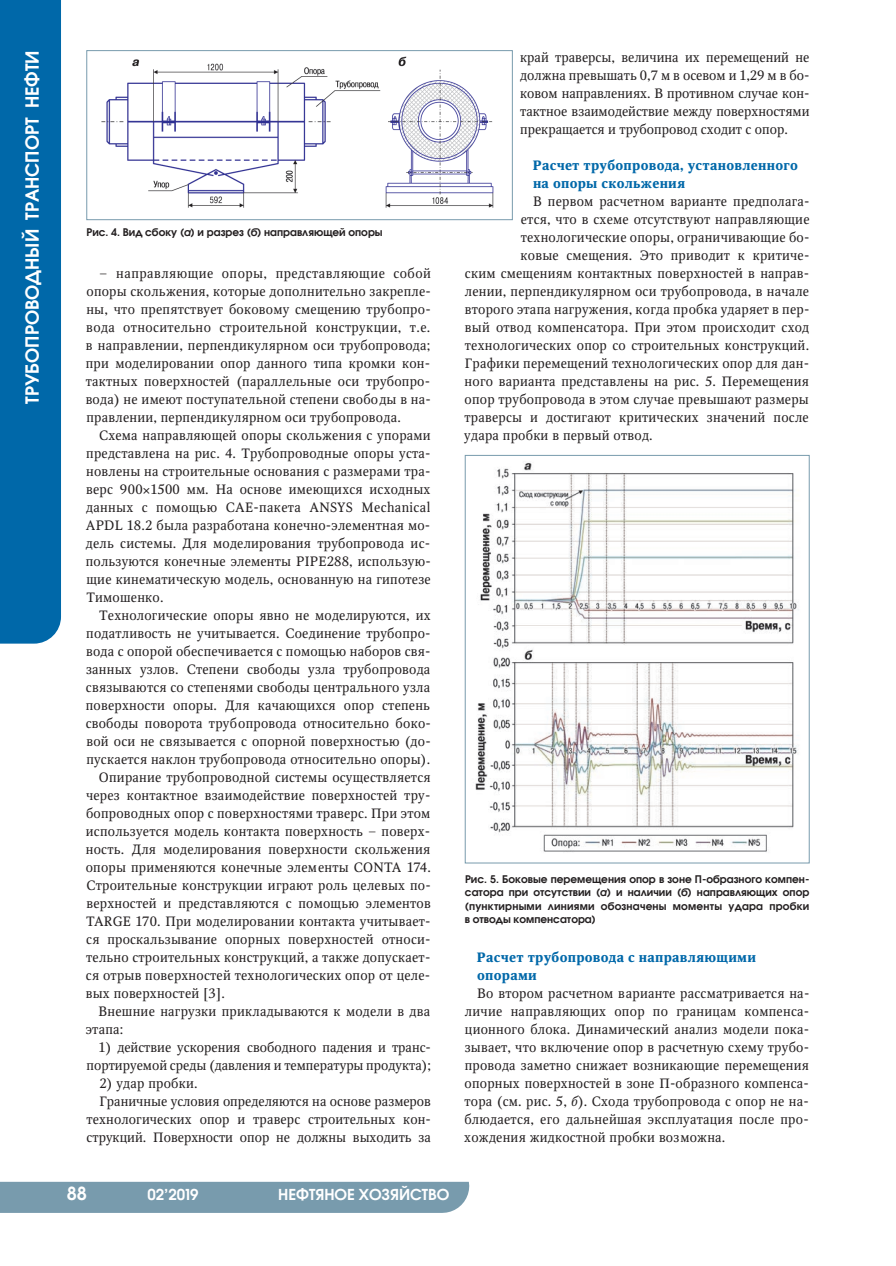
<style>
.page{position:relative;width:896px;height:1266px;background:#fff}
.page>*{position:absolute;margin:0;border:0;box-sizing:border-box;transform-origin:0 0}
.t1{font:18px "Avant Garde Gothic ITC Dm";color:#fff}
.t2{font:15px "Avant Garde Gothic ITC Dm";color:#fff}
.t3{font:13.5px/18px "Octava";letter-spacing:.015em;color:#231f20;text-align:justify}
.t4{font:700 13.5px/18px "Octava";letter-spacing:.02em;color:#0068a9}
.t5{font:10.5px/13.5px "Avant Garde Gothic ITC Dm";color:#231f20;text-align:justify}
.s1{font-family:"Avant Garde Gothic ITC Dm Obl"}
.s2{font-style:italic}
</style>
<div class="page">
<div style="left:0;top:1182px;width:469px;height:31px;background:#789bad"></div>
<img style="left:101px;top:56px;width:393px;height:152px">
<div style="left:87px;top:50px;width:426px;height:170px;border:1px solid #789bad"></div>
<img style="left:475px;top:462px;width:324px;height:390px">
<div style="left:465px;top:455px;width:344px;height:408px;border:1px solid #789bad"></div>
<div style="left:0;top:0;width:61px;height:644px;background:#0068a9"></div>
<h1 class="t1" style="left:26px;top:404px;width:355px;rotate:-90deg">ТРУБОПРОВОДНЫЙ ТРАНСПОРТ НЕФТИ</h1>
<p class="t5" style="left:87px;top:227px;width:298px">Рис. 4. Вид сбоку (<span class="s1">а</span>) и разрез (<span class="s1">б</span>) направляющей опоры</p>
<p class="t3" style="left:86px;top:266px;width:347px;text-indent:14px">– направляющие опоры, представляющие собой опоры скольжения, которые дополнительно закрепле&shy;ны, что препятствует боковому смещению трубопро&shy;вода относительно строительной конструкции, т.е. в направлении, перпендикулярном оси трубопровода; при моделировании опор данного типа кромки кон&shy;тактных поверхностей (параллельные оси трубопро&shy;вода) не имеют поступательной степени свободы в на&shy;правлении, перпендикулярном оси трубопровода.</p>
<p class="t3" style="left:86px;top:428px;width:347px;text-indent:13px">Схема направляющей опоры скольжения с упорами представлена на рис. 4. Трубопроводные опоры уста&shy;новлены на строительные основания с размерами тра&shy;верс 900 1500 мм. На основе имеющихся исходных данных с помощью CAE-пакета ANSYS Mechanical APDL 18.2 была разработана конечно-элементная мо&shy;дель системы. Для моделирования трубопровода ис&shy;пользуются конечные элементы PIPE288, использую&shy;щие кинематическую модель, основанную на гипотезе Тимошенко.</p>
<p class="t3" style="left:99px;top:608px;width:333px">Технологические опоры явно не моделируются, их</p>
<p class="t3" style="left:86px;top:626px;width:346px">податливость не учитывается. Соединение трубопро-</p>
<p class="t3" style="left:86px;top:644px;width:346px">вода с опорой обеспечивается с помощью наборов свя-</p>
<p class="t3" style="left:86px;top:662px;width:346px">занных узлов. Степени свободы узла трубопровода</p>
<p class="t3" style="left:86px;top:680px;width:346px">связываются со степенями свободы центрального узла</p>
<p class="t3" style="left:86px;top:698px;width:346px">поверхности опоры. Для качающихся опор степень</p>
<p class="t3" style="left:86px;top:716px;width:347px">свободы поворота трубопровода относительно боко-</p>
<p class="t3" style="left:86px;top:734px;width:346px">вой оси не связывается с опорной поверхностью (до-</p>
<p class="t3" style="left:86px;top:752px;width:345px">пускается наклон трубопровода относительно опоры).</p>
<p class="t3" style="left:99px;top:770px;width:333px">Опирание трубопроводной системы осуществляется</p>
<p class="t3" style="left:86px;top:788px;width:346px">через контактное взаимодействие поверхностей тру-</p>
<p class="t3" style="left:86px;top:806px;width:346px">бопроводных опор с поверхностями траверс. При этом</p>
<p class="t3" style="left:86px;top:824px;width:346px">используется модель контакта поверхность – поверх-</p>
<p class="t3" style="left:86px;top:842px;width:346px">ность. Для моделирования поверхности скольжения</p>
<p class="t3" style="left:86px;top:860px;width:347px">опоры применяются конечные элементы CONTA 174.</p>
<p class="t3" style="left:87px;top:878px;width:346px">Строительные конструкции играют роль целевых по-</p>
<p class="t3" style="left:86px;top:896px;width:346px">верхностей и представляются с помощью элементов</p>
<p class="t3" style="left:86px;top:914px;width:346px">TARGE 170. При моделировании контакта учитывает-</p>
<p class="t3" style="left:86px;top:932px;width:346px">ся проскальзывание опорных поверхностей относи-</p>
<p class="t3" style="left:86px;top:950px;width:346px">тельно строительных конструкций, а также допускает-</p>
<p class="t3" style="left:86px;top:968px;width:346px">ся отрыв поверхностей технологических опор от целе-</p>
<p class="t3" style="left:86px;top:986px;width:141px">вых поверхностей [3].</p>
<p class="t3" style="left:99px;top:1004px;width:333px">Внешние нагрузки прикладываются к модели в два</p>
<p class="t3" style="left:86px;top:1022px;width:39px">этапа:</p>
<p class="t3" style="left:87px;top:1040px;width:346px;text-align:right">1) действие ускорения свободного падения и транс&shy;портируемой среды (давления и температуры продукта);</p>
<p class="t3" style="left:99px;top:1076px;width:100px">2) удар пробки.</p>
<p class="t3" style="left:99px;top:1094px;width:333px">Граничные условия определяются на основе размеров</p>
<p class="t3" style="left:87px;top:1112px;width:346px">технологических опор и траверс строительных кон-</p>
<p class="t3" style="left:87px;top:1130px;width:346px">струкций. Поверхности опор не должны выходить за</p>
<p class="t3" style="left:520px;top:50px;width:291px">край траверсы, величина их перемещений не должна превышать 0,7 м в осевом и 1,29 м в бо&shy;ковом направлениях. В противном случае кон&shy;тактное взаимодействие между поверхностями прекращается и трубопровод сходит с опор.</p>
<p class="t4" style="left:533px;top:158px;width:267px">Расчет трубопровода, установленного на опоры скольжения</p>
<p class="t3" style="left:533px;top:194px;width:278px">В первом расчетном варианте предполага-</p>
<p class="t3" style="left:521px;top:212px;width:290px">ется, что в схеме отсутствуют направляющие</p>
<p class="t3" style="left:521px;top:230px;width:290px">технологические опоры, ограничивающие бо-</p>
<p class="t3" style="left:521px;top:248px;width:290px">ковые смещения. Это приводит к критиче-</p>
<p class="t3" style="left:465px;top:266px;width:346px">ским смещениям контактных поверхностей в направ-</p>
<p class="t3" style="left:465px;top:284px;width:346px">лении, перпендикулярном оси трубопровода, в начале</p>
<p class="t3" style="left:465px;top:302px;width:346px">второго этапа нагружения, когда пробка ударяет в пер-</p>
<p class="t3" style="left:465px;top:320px;width:346px">вый отвод компенсатора. При этом происходит сход</p>
<p class="t3" style="left:465px;top:338px;width:346px">технологических опор со строительных конструкций.</p>
<p class="t3" style="left:465px;top:356px;width:346px">Графики перемещений технологических опор для дан-</p>
<p class="t3" style="left:465px;top:374px;width:346px">ного варианта представлены на рис. 5. Перемещения</p>
<p class="t3" style="left:464px;top:392px;width:346px">опор трубопровода в этом случае превышают размеры</p>
<p class="t3" style="left:464px;top:410px;width:346px">траверсы и достигают критических значений после</p>
<p class="t3" style="left:464px;top:428px;width:190px">удара пробки в первый отвод.</p>
<p class="t5" style="left:465px;top:873px;width:346px">Рис. 5. Боковые перемещения опор в зоне П-образного компен&shy;сатора при отсутствии (<span class="s1">а</span>) и наличии (<span class="s1">б</span>) направляющих опор (пунктирными линиями обозначены моменты удара пробки в отводы компенсатора)</p>
<p class="t4" style="left:477px;top:950px;width:281px">Расчет трубопровода c направляющими опорами</p>
<p class="t3" style="left:464px;top:986px;width:347px;text-indent:13px">Во втором расчетном варианте рассматривается на&shy;личие направляющих опор по границам компенса&shy;ционного блока. Динамический анализ модели пока&shy;зывает, что включение опор в расчетную схему трубо&shy;провода заметно снижает возникающие перемещения опорных поверхностей в зоне П-образного компенса&shy;тора (см. рис. 5, <span class="s2">б</span>). Схода трубопровода с опор не на&shy;блюдается, его дальнейшая эксплуатация после про&shy;хождения жидкостной пробки возможна.</p>
<h1 class="t1" style="left:67px;top:1187px;width:22px">88</h1>
<p class="t2" style="left:147px;top:1189px;width:53px">02’2019</p>
<p class="t2" style="left:278px;top:1189px;width:173px">НЕФТЯНОЕ ХОЗЯЙСТВО</p>
</div>
